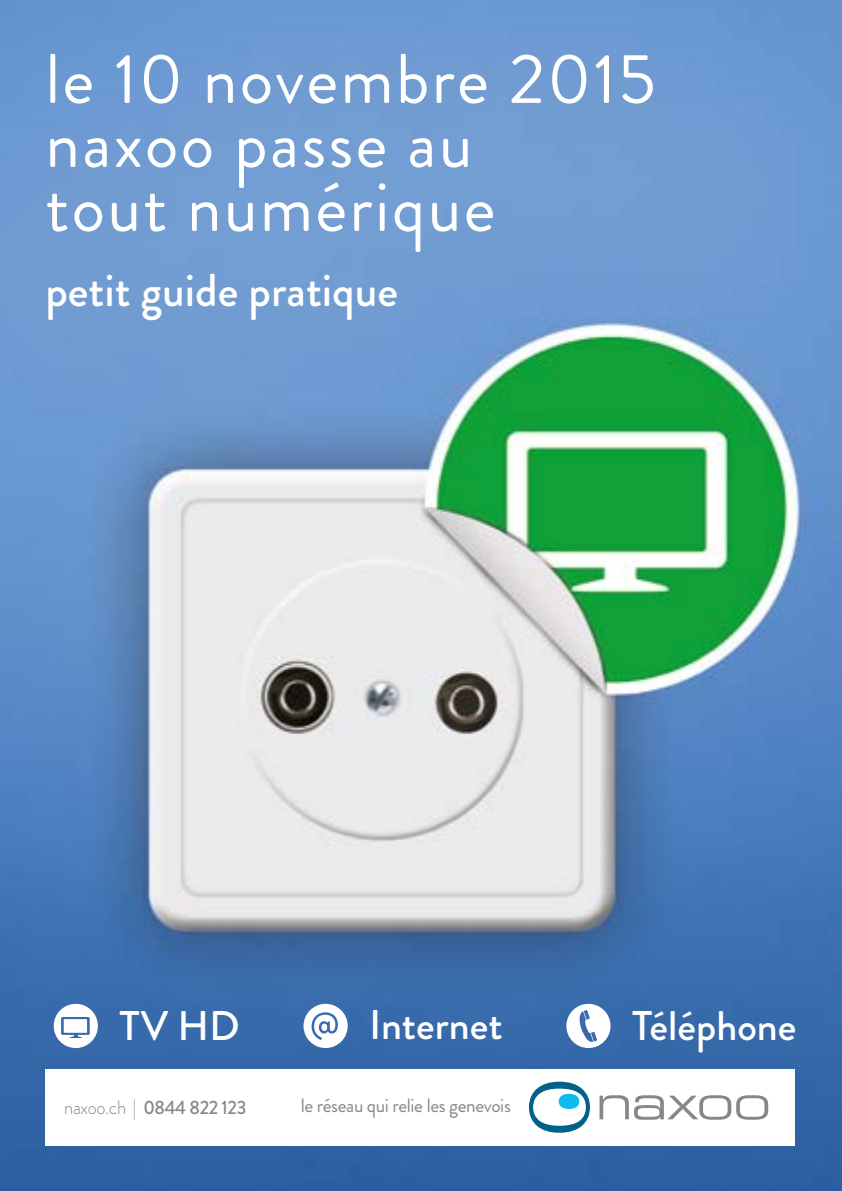
<style>
.page{position:relative;width:842px;height:1191px;background:#fff}
.page>*{position:absolute;margin:0;border:0;box-sizing:border-box;transform-origin:0 0}
.t1{font:70px/64px "Brandon Grotesque";letter-spacing:.03em;color:#fff}
.t2{font:500 46px "Brandon Grotesque";color:#fff}
.t3{font:500 41.4px "Brandon Grotesque";color:#fff}
.t4{font:19.4px "Brandon Grotesque";letter-spacing:-.02em;color:#878787}
.t5{font:500 19.4px "Brandon Grotesque";letter-spacing:-.02em;color:#878787;scale:.95 1}
.s1{font-weight:300}
</style>
<div class="page">
<img style="left:0;top:0;width:842px;height:1191px">
<svg style="left:566px;top:1003px;width:44px;height:45px"></svg>
<svg style="left:303px;top:1003px;width:45px;height:45px"></svg>
<svg style="left:54px;top:1003px;width:44px;height:45px"></svg>
<div style="left:64px;top:1019px;width:23px;height:13px;background:#fff"></div>
<div style="left:45px;top:1068px;width:750px;height:77px;background:#fff"></div>
<svg style="left:599px;top:1095px;width:169px;height:24px"></svg>
<svg style="left:529px;top:1081px;width:61px;height:51px"></svg>
<p class="t1" style="left:45px;top:48px;width:612px">le 10 novembre 2015 naxoo passe au<br>tout numérique</p>
<p class="t2" style="left:45px;top:258px;width:354px">petit guide pratique</p>
<p class="t3" style="left:119px;top:997px;width:122px">TV HD</p>
<p class="t3" style="left:369px;top:995px;width:135px">Internet</p>
<p class="t3" style="left:632px;top:997px;width:166px">Téléphone</p>
<p class="t5" style="left:64px;top:1094px;width:193px"><span class="s1">naxoo.ch |</span> 0844 822 123</p>
<p class="t4" style="left:301px;top:1092px;width:212px">le réseau qui relie les genevois</p>
</div>
